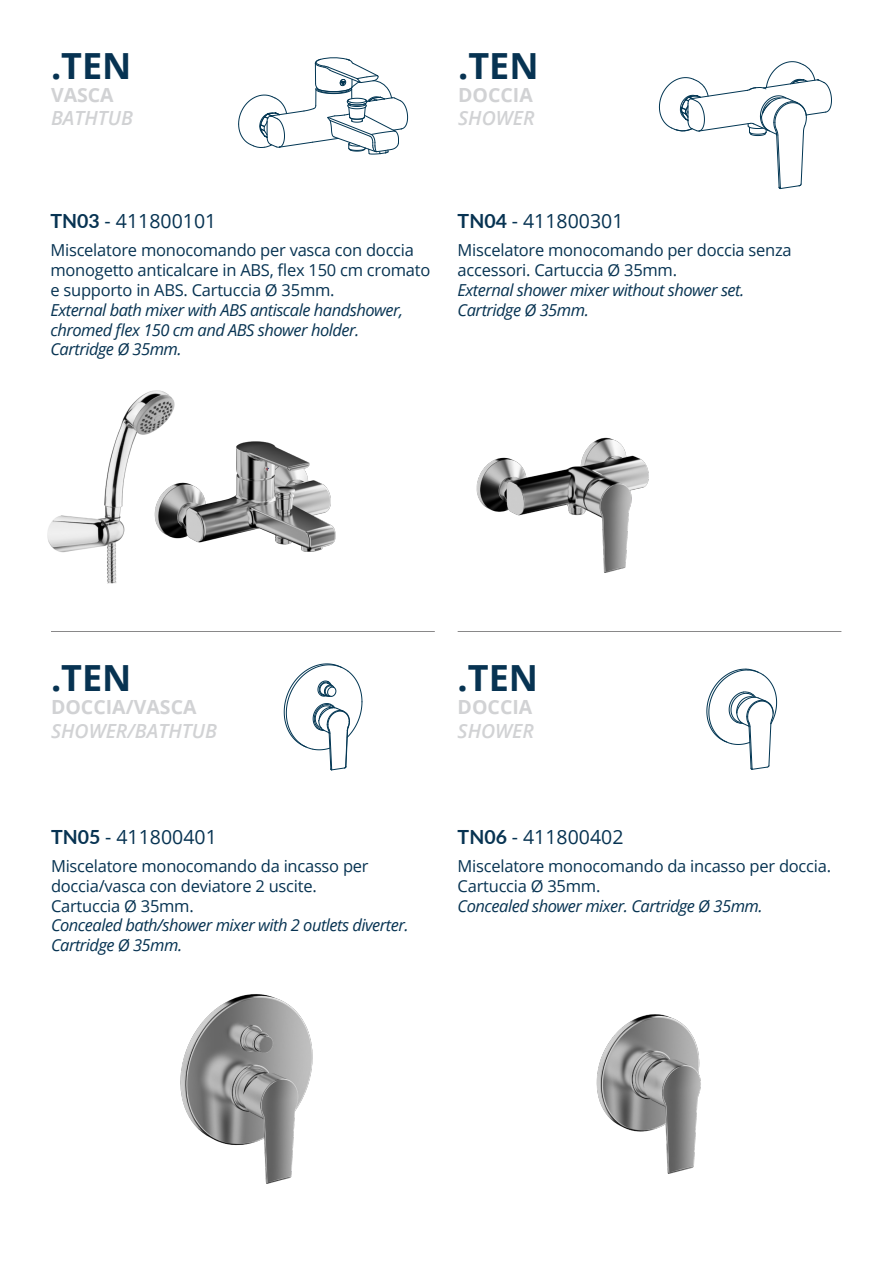
<style>
.page{position:relative;width:893px;height:1263px;background:#fff}
.page>*{position:absolute;margin:0;border:0;box-sizing:border-box;transform-origin:0 0}
.TITOLO{font:700 36px "Open Sans";color:#073352}
.ARITCOLO_SKU{font:19.5px "Open Sans";color:#073352}
.TITOLO-2{font:italic 600 19.5px/23.4px "Open Sans";color:#d1d2d4}
.TITOLO-3{font:700 19.5px/23.4px "Open Sans";color:#d1d2d4}
.DESCRIZIONE_ITA{font:16.5px/19.8px "Open Sans";letter-spacing:-.015em;color:#073352}
.DESCRIZIONE_ING{font:italic 16.5px/19.8px "Open Sans";letter-spacing:-.03em;color:#073352}
.s1{font-weight:700;font-style:normal}
.s2{font-weight:600;font-style:italic}
.s3{font-family:"Lato";font-weight:700}
</style>
<div class="page">
<img style="left:180px;top:441px;width:156px;height:111px">
<img style="left:47px;top:390px;width:133px;height:193px">
<img style="left:476px;top:437px;width:173px;height:136px">
<img style="left:180px;top:994px;width:133px;height:190px">
<img style="left:596px;top:1014px;width:105px;height:160px">
<hr style="left:51px;top:631px;width:384px;height:1px;background:#898889">
<hr style="left:458px;top:631px;width:383px;height:1px;background:#898889">
<svg style="left:238px;top:57px;width:170px;height:98px"></svg>
<svg style="left:659px;top:61px;width:173px;height:129px"></svg>
<svg style="left:706px;top:668px;width:71px;height:102px"></svg>
<svg style="left:284px;top:663px;width:79px;height:107px"></svg>
<p class="TITOLO" style="left:51px;top:40px;width:82px">.TEN</p>
<p class="TITOLO-2" style="left:51px;top:83px;width:84px"><span class="s1">VASCA<br></span>BATHTUB</p>
<p class="TITOLO" style="left:458px;top:40px;width:82px">.TEN</p>
<p class="TITOLO-3" style="left:458px;top:83px;width:78px">DOCCIA<br><span class="s2">SHOWER</span></p>
<p class="ARITCOLO_SKU" style="left:50px;top:208px;width:167px"><span class="s3">TN03</span> - 411800101</p>
<p class="DESCRIZIONE_ITA" style="left:50px;top:240px;width:381px">Miscelatore monocomando per vasca con doccia monogetto anticalcare in ABS, flex 150 cm cromato e supporto in ABS. Cartuccia Ø 35mm.</p>
<p class="DESCRIZIONE_ING" style="left:50px;top:299px;width:354px">External bath mixer with ABS antiscale handshower, chromed flex 150 cm and ABS shower holder.<br>Cartridge Ø 35mm.</p>
<p class="ARITCOLO_SKU" style="left:458px;top:208px;width:167px"><span class="s3">TN04</span> - 411800301</p>
<p class="DESCRIZIONE_ITA" style="left:458px;top:240px;width:336px">Miscelatore monocomando per doccia senza accessori. Cartuccia Ø 35mm.</p>
<p class="DESCRIZIONE_ING" style="left:458px;top:280px;width:288px">External shower mixer without shower set.<br>Cartridge Ø 35mm.</p>
<p class="TITOLO" style="left:51px;top:652px;width:82px">.TEN</p>
<p class="TITOLO-2" style="left:51px;top:695px;width:167px"><span class="s1">DOCCIA/VASCA<br></span>SHOWER/BATHTUB</p>
<p class="ARITCOLO_SKU" style="left:51px;top:823px;width:167px"><span class="s3">TN05</span> - 411800401</p>
<p class="DESCRIZIONE_ITA" style="left:51px;top:855px;width:319px">Miscelatore monocomando da incasso per doccia/vasca con deviatore 2 uscite.<br>Cartuccia Ø 35mm.</p>
<p class="DESCRIZIONE_ING" style="left:51px;top:915px;width:359px">Concealed bath/shower mixer with 2 outlets diverter.<br>Cartridge Ø 35mm.</p>
<p class="TITOLO" style="left:458px;top:652px;width:82px">.TEN</p>
<p class="TITOLO-3" style="left:458px;top:695px;width:78px">DOCCIA<br><span class="s2">SHOWER</span></p>
<p class="ARITCOLO_SKU" style="left:458px;top:823px;width:167px"><span class="s3">TN06</span> - 411800402</p>
<p class="DESCRIZIONE_ITA" style="left:458px;top:855px;width:375px">Miscelatore monocomando da incasso per doccia.<br>Cartuccia Ø 35mm.</p>
<p class="DESCRIZIONE_ING" style="left:458px;top:895px;width:306px">Concealed shower mixer. Cartridge Ø 35mm.</p>
</div>
